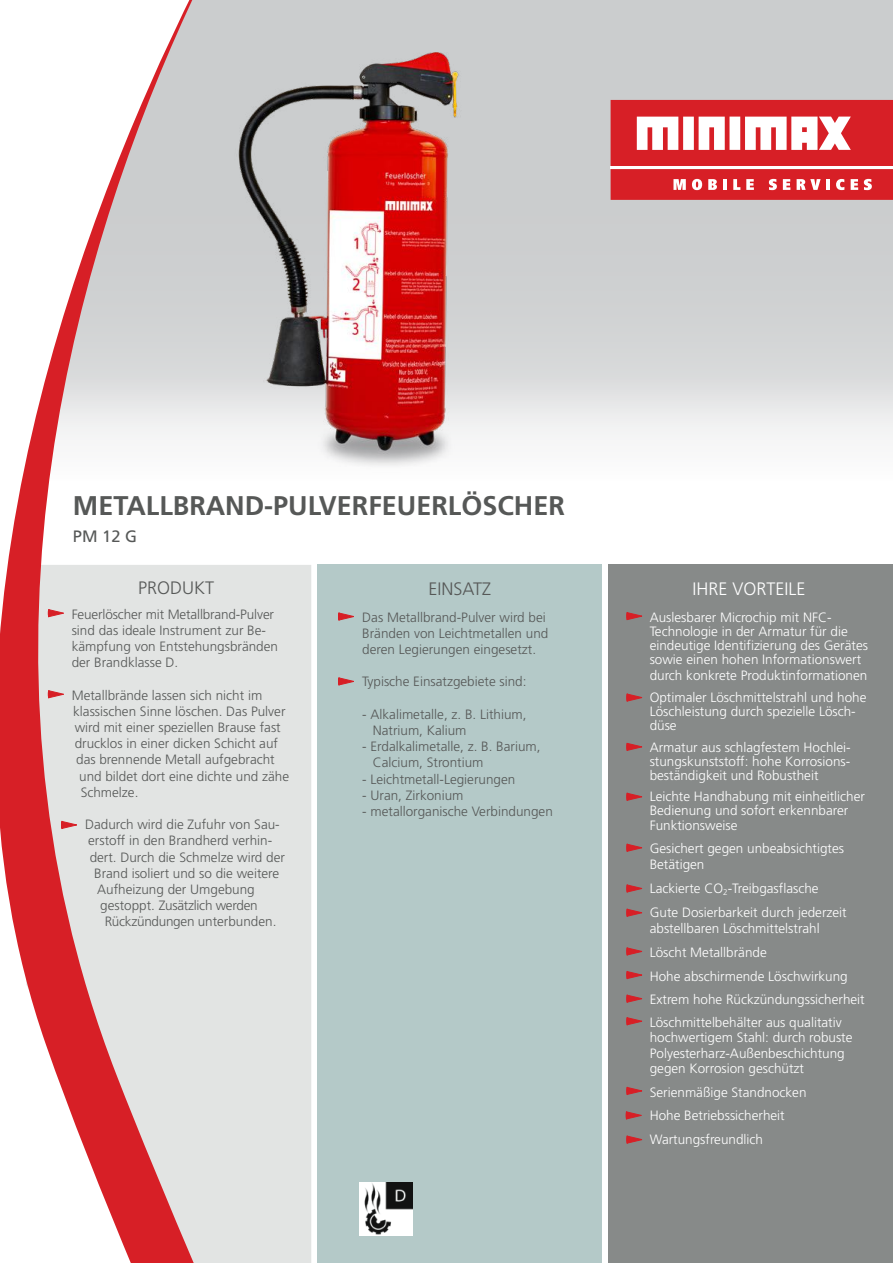
<style>
.page{position:relative;width:893px;height:1263px;background:#fff}
.page>*{position:absolute;margin:0;border:0;box-sizing:border-box;transform-origin:0 0}
.t1{font:700 27px "Frutiger CE";color:#565857}
.t2{font:300 18px "Frutiger CE";color:#565857}
.t3{font:300 18px "Frutiger CE";color:#fff}
.t4{font:16.5px "Frutiger CE";color:#565857}
.t5{font:300 13.5px/14.1px "Frutiger CE";color:#fff}
.t6{font:300 13.5px/16.2px "Frutiger CE";color:#565857}
.t7{font:300 13.5px "Frutiger CE";letter-spacing:-.02em;color:#565857}
</style>
<div class="page">
<div style="left:199px;top:565px;width:112px;height:698px;background:#e2e4e3"></div>
<div style="left:317px;top:565px;width:285px;height:698px;background:#b4c9c8"></div>
<svg style="left:338px;top:613px;width:16px;height:7px"></svg>
<div style="left:608px;top:565px;width:285px;height:698px;background:#878a89"></div>
<svg style="left:611px;top:100px;width:282px;height:66px"></svg>
<div style="left:611px;top:169px;width:282px;height:31px;background:#d71f26"></div>
<svg style="left:673px;top:179px;width:13px;height:11px"></svg>
<svg style="left:692px;top:179px;width:10px;height:11px"></svg>
<svg style="left:708px;top:179px;width:9px;height:11px"></svg>
<hr style="left:723px;top:179px;width:4px;height:11px;background:#fff">
<svg style="left:733px;top:179px;width:7px;height:11px"></svg>
<svg style="left:746px;top:179px;width:8px;height:11px"></svg>
<svg style="left:769px;top:179px;width:8px;height:11px"></svg>
<svg style="left:783px;top:179px;width:7px;height:11px"></svg>
<svg style="left:797px;top:179px;width:24px;height:11px"></svg>
<hr style="left:826px;top:179px;width:4px;height:11px;background:#fff">
<svg style="left:836px;top:179px;width:8px;height:11px"></svg>
<svg style="left:851px;top:179px;width:7px;height:11px"></svg>
<svg style="left:864px;top:179px;width:8px;height:11px"></svg>
<svg style="left:0;top:0;width:199px;height:1263px"></svg>
<svg style="left:48px;top:609px;width:17px;height:8px"></svg>
<img style="left:199px;top:43px;width:298px;height:430px">
<svg style="left:338px;top:677px;width:16px;height:8px"></svg>
<svg style="left:627px;top:947px;width:16px;height:8px"></svg>
<svg style="left:627px;top:971px;width:15px;height:8px"></svg>
<svg style="left:627px;top:1087px;width:15px;height:8px"></svg>
<svg style="left:627px;top:612px;width:15px;height:8px"></svg>
<svg style="left:627px;top:1136px;width:15px;height:7px"></svg>
<svg style="left:627px;top:909px;width:15px;height:8px"></svg>
<svg style="left:627px;top:884px;width:16px;height:8px"></svg>
<svg style="left:627px;top:793px;width:15px;height:8px"></svg>
<svg style="left:627px;top:743px;width:15px;height:8px"></svg>
<svg style="left:627px;top:694px;width:16px;height:7px"></svg>
<svg style="left:627px;top:844px;width:15px;height:8px"></svg>
<svg style="left:61px;top:821px;width:17px;height:8px"></svg>
<svg style="left:626px;top:1111px;width:16px;height:8px"></svg>
<svg style="left:627px;top:995px;width:15px;height:7px"></svg>
<svg style="left:627px;top:1017px;width:15px;height:8px"></svg>
<img style="left:360px;top:1182px;width:52px;height:53px">
<h1 class="t1" style="left:73px;top:490px;width:493px">METALLBRAND-PULVERFEUERLÖSCHER</h1>
<p class="t4" style="left:73px;top:527px;width:66px">PM 12 G</p>
<h2 class="t2" style="left:138px;top:577px;width:78px">PRODUKT</h2>
<h2 class="t2" style="left:428px;top:578px;width:64px">EINSATZ</h2>
<h2 class="t3" style="left:692px;top:578px;width:115px">IHRE VORTEILE</h2>
<p class="t6" style="left:362px;top:609px;width:188px">Das Metallbrand-Pulver wird bei<br>Bränden von Leichtmetallen und deren Legierungen eingesetzt.</p>
<p class="t6" style="left:362px;top:673px;width:166px">Typische Einsatzgebiete sind:</p>
<p class="t6" style="left:373px;top:706px;width:155px;text-indent:-11px">- Alkalimetalle, z. B. Lithium,<br>Natrium, Kalium</p>
<p class="t6" style="left:373px;top:738px;width:169px;text-indent:-11px">- Erdalkalimetalle, z. B. Barium,<br>Calcium, Strontium</p>
<p class="t6" style="left:362px;top:771px;width:154px">- Leichtmetall-Legierungen</p>
<p class="t6" style="left:362px;top:787px;width:103px">- Uran, Zirkonium</p>
<p class="t6" style="left:362px;top:803px;width:192px">- metallorganische Verbindungen</p>
<p class="t6" style="left:72px;top:606px;width:208px">Feuerlöscher mit Metallbrand-Pulver sind das ideale Instrument zur Be&shy;kämpfung von Entstehungsbränden der Brandklasse D.</p>
<p class="t6" style="left:72px;top:687px;width:192px">Metallbrände lassen sich nicht im</p>
<p class="t6" style="left:73px;top:703px;width:214px">klassischen Sinne löschen. Das Pulver</p>
<p class="t6" style="left:75px;top:719px;width:208px">wird mit einer speziellen Brause fast</p>
<p class="t6" style="left:75px;top:735px;width:205px">drucklos in einer dicken Schicht auf</p>
<p class="t6" style="left:76px;top:751px;width:200px">das brennende Metall aufgebracht</p>
<p class="t6" style="left:79px;top:768px;width:211px">und bildet dort eine dichte und zähe</p>
<p class="t6" style="left:81px;top:784px;width:59px">Schmelze.</p>
<p class="t6" style="left:85px;top:816px;width:196px">Dadurch wird die Zufuhr von Sau-</p>
<p class="t6" style="left:88px;top:832px;width:186px">erstoff in den Brandherd verhin-</p>
<p class="t6" style="left:90px;top:849px;width:197px">dert. Durch die Schmelze wird der</p>
<p class="t6" style="left:94px;top:865px;width:187px">Brand isoliert und so die weitere</p>
<p class="t6" style="left:97px;top:881px;width:159px">Aufheizung der Umgebung</p>
<p class="t7" style="left:100px;top:898px;width:159px">gestoppt. Zusätzlich werden</p>
<p class="t7" style="left:105px;top:914px;width:173px">Rückzündungen unterbunden.</p>
<p class="t5" style="left:650px;top:610px;width:220px">Auslesbarer Microchip mit NFC-Technologie in der Armatur für die eindeutige Identifizierung des Gerätes sowie einen hohen Informationswert</p>
<p class="t5" style="left:650px;top:664px;width:219px;line-height:21.6px">durch konkrete Produktinformationen<br>Optimaler Löschmittelstrahl und hohe</p>
<p class="t5" style="left:650px;top:704px;width:208px">Löschleistung durch spezielle Lösch&shy;düse</p>
<p class="t5" style="left:650px;top:740px;width:203px;text-align:justify">Armatur aus schlagfestem Hochlei&shy;stungskunststoff: hohe Korrosions&shy;beständigkeit und Robustheit</p>
<p class="t5" style="left:650px;top:789px;width:217px">Leichte Handhabung mit einheitlicher<br>Bedienung und sofort erkennbarer<br>Funktionsweise</p>
<p class="t5" style="left:650px;top:840px;width:196px;line-height:16.2px">Gesichert gegen unbeabsichtigtes<br>Betätigen</p>
<p class="t5" style="left:650px;top:876px;width:199px;line-height:23.7px">Lackierte CO<sub>2</sub>-Treibgasflasche<br>Gute Dosierbarkeit durch jederzeit</p>
<p class="t5" style="left:650px;top:916px;width:217px;line-height:23.5px">abstellbaren Löschmittelstrahl<br>Löscht Metallbrände<br>Hohe abschirmende Löschwirkung<br>Extrem hohe Rückzündungssicherheit<br>Löschmittelbehälter aus qualitativ</p>
<p class="t5" style="left:650px;top:1030px;width:204px;line-height:15.3px">hochwertigem Stahl: durch robuste<br>Polyesterharz-Außenbeschichtung gegen Korrosion geschützt</p>
<p class="t5" style="left:650px;top:1080px;width:158px;line-height:23.7px">Serienmäßige Standnocken<br>Hohe Betriebssicherheit<br>Wartungsfreundlich</p>
</div>
